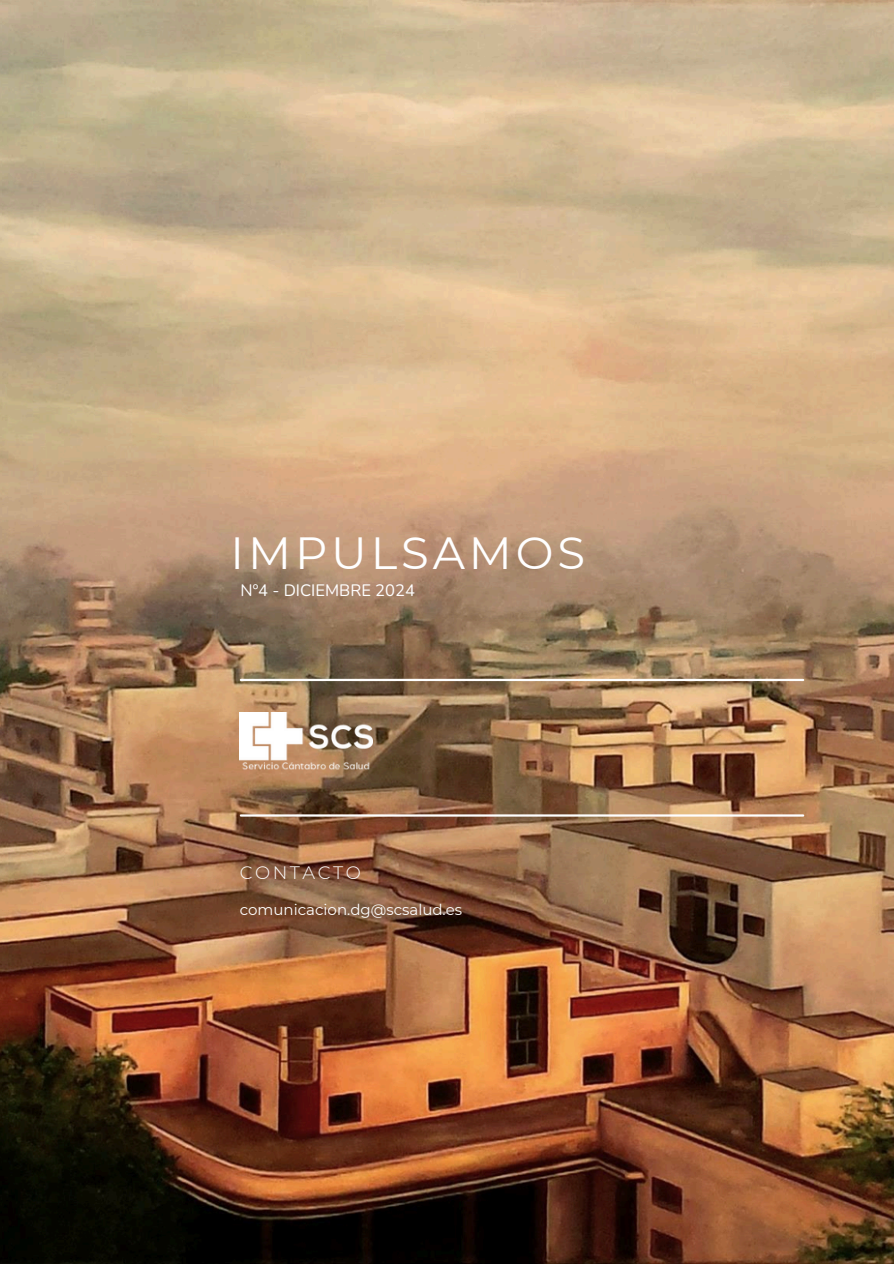
<style>
.page{position:relative;width:894px;height:1264px;background:#fff}
.page>*{position:absolute;margin:0;border:0;box-sizing:border-box;transform-origin:0 0}
.t1{font:45px "Montserrat";letter-spacing:.085em;color:#fff}
.t2{font:300 18px "Montserrat";letter-spacing:.14em;color:#fff}
.t3{font:16.5px "Nunito";color:#fff}
.t4{font:15px "Montserrat";color:#fff}
</style>
<div class="page">
<img style="left:0;top:0;width:893px;height:1263px">
<hr style="left:241px;top:814px;width:561px;height:2px;background:#fff">
<hr style="left:241px;top:678px;width:561px;height:3px;background:#fff">
<img style="left:240px;top:712px;width:132px;height:59px">
<h1 class="t1" style="left:230px;top:525px;width:356px">IMPULSAMOS</h1>
<h2 class="t3" style="left:240px;top:579px;width:176px">Nº4 - DICIEMBRE 2024</h2>
<p class="t2" style="left:240px;top:861px;width:123px">CONTACTO</p>
<p class="t4" style="left:240px;top:900px;width:224px">comunicacion.dg@scsalud.es</p>
</div>
